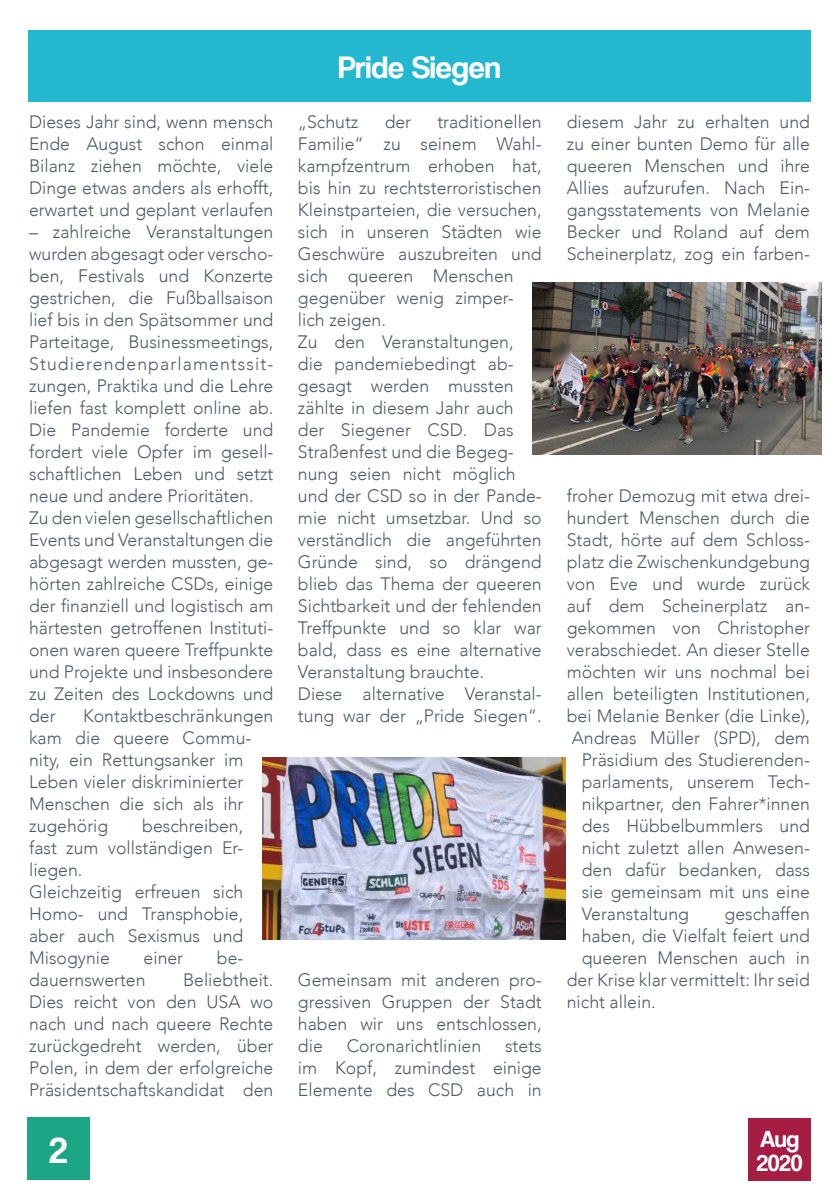
<style>
.page{position:relative;width:840px;height:1191px;background:#fff}
.page>*{position:absolute;margin:0;border:0;box-sizing:border-box;transform-origin:0 0}
.t1{font:38px "Coolvetica Rg";color:#fff}
.t2{font:32px "Coolvetica Rg";color:#fff}
.t3{font:24px "Coolvetica Rg";color:#fff}
.Absatzformat_2{font:300 18px/22px "Avenir";color:#505b62;text-align:justify}
</style>
<div class="page">
<div style="left:748px;top:1118px;width:62px;height:62px;background:#a61d44"></div>
<div style="left:29px;top:30px;width:781px;height:72px;background:#23b8cf"></div>
<div style="left:27px;top:1117px;width:62px;height:62px;background:#1ca686"></div>
<img style="left:262px;top:757px;width:303px;height:182px">
<img style="left:532px;top:282px;width:289px;height:172px">
<p class="Absatzformat_2" style="left:29px;top:111px;width:246px">Dieses Jahr sind, wenn mensch Ende August schon einmal Bilanz ziehen möchte, viele Dinge etwas anders als erhofft, erwartet und geplant verlaufen</p>
<p class="Absatzformat_2" style="left:29px;top:221px;width:246px">– zahlreiche Veranstaltungen wurden abgesagt oder verscho&shy;ben, Festivals und Konzerte gestrichen, die Fußballsaison lief bis in den Spätsommer und Parteitage, Businessmeetings, Studierendenparlamentssit&shy;zungen, Praktika und die Lehre liefen fast komplett online ab.<br>Die Pandemie forderte und fordert viele Opfer im gesell&shy;schaftlichen Leben und setzt neue und andere Prioritäten.</p>
<p class="Absatzformat_2" style="left:29px;top:507px;width:246px">Zu den vielen gesellschaftlichen Events und Veranstaltungen die abgesagt werden mussten, ge&shy;hörten zahlreiche CSDs, einige der finanziell und logistisch am härtesten getroffenen Instituti&shy;onen waren queere Treffpunkte und Projekte und insbesondere zu Zeiten des Lockdowns und der</p>
<p class="Absatzformat_2" style="left:29px;top:705px;width:245px;text-align:left;text-indent:54px">Kontaktbeschränkungen kam die queere Commu&shy;nity, ein Rettungsanker im<br>Leben vieler diskriminierter<br>Menschen die sich als ihr zugehörig</p>
<p class="Absatzformat_2" style="left:29px;top:815px;width:216px;text-indent:113px">beschreiben, fast zum vollständigen Er&shy;liegen.</p>
<p class="Absatzformat_2" style="left:29px;top:881px;width:216px">Gleichzeitig erfreuen sich Homo- und Transphobie, aber auch Sexismus und Misogynie</p>
<p class="Absatzformat_2" style="left:143px;top:947px;width:41px">einer</p>
<p class="Absatzformat_2" style="left:217px;top:947px;width:28px">be-</p>
<p class="Absatzformat_2" style="left:29px;top:969px;width:246px;text-indent:154px">Beliebtheit.<br>Dies reicht von den USA wo nach und nach queere Rechte zurückgedreht werden, über Polen, in dem der erfolgreiche Präsidentschaftskandidat den</p>
<p class="Absatzformat_2" style="left:29px;top:969px;width:118px">dauernswerten</p>
<p class="t1" style="left:49px;top:1128px;width:19px">2</p>
<p class="t2" style="left:338px;top:48px;width:163px">Pride Siegen</p>
<p class="Absatzformat_2" style="left:298px;top:111px;width:245px;text-align:left;text-indent:139px">traditionellen<br>Familie“ zu seinem Wahl&shy;kampfzentrum erhoben hat, bis hin zu rechtsterroristischen<br>Kleinstparteien, die versuchen, sich in unseren Städten wie<br>Geschwüre auszubreiten und sich queeren Menschen gegenüber wenig zimper&shy;lich zeigen.</p>
<p class="Absatzformat_2" style="left:298px;top:331px;width:245px;text-align:left">Zu den Veranstaltungen, die pandemiebedingt ab&shy;gesagt werden mussten zählte in diesem Jahr auch der Siegener CSD. Das<br>Straßenfest und die Begeg&shy;nung seien nicht möglich und der CSD so in der Pande&shy;mie nicht umsetzbar. Und so verständlich die angeführten<br>Gründe sind, so drängend blieb das Thema der queeren<br>Sichtbarkeit und der fehlenden<br>Treffpunkte und so klar war bald, dass es eine alternative<br>Veranstaltung brauchte.</p>
<p class="Absatzformat_2" style="left:298px;top:683px;width:245px">Diese alternative Veranstal&shy;tung war der „Pride Siegen“.</p>
<p class="Absatzformat_2" style="left:298px;top:111px;width:62px">„Schutz</p>
<p class="Absatzformat_2" style="left:384px;top:111px;width:28px">der</p>
<p class="Absatzformat_2" style="left:298px;top:969px;width:245px">Gemeinsam mit anderen pro&shy;gressiven Gruppen der Stadt haben wir uns entschlossen, die</p>
<p class="Absatzformat_2" style="left:346px;top:1035px;width:136px">Coronarichtlinien</p>
<p class="Absatzformat_2" style="left:298px;top:1035px;width:245px;text-indent:207px">stets im Kopf, zumindest einige Elemente des CSD auch in</p>
<p class="Absatzformat_2" style="left:566px;top:111px;width:244px">diesem Jahr zu erhalten und zu einer bunten Demo für alle queeren Menschen und ihre Allies aufzurufen. Nach Ein&shy;gangsstatements von Melanie Becker und Roland auf dem Scheinerplatz, zog ein farben-</p>
<p class="Absatzformat_2" style="left:566px;top:485px;width:244px">froher Demozug mit etwa drei-</p>
<p class="Absatzformat_2" style="left:566px;top:507px;width:244px">hundert Menschen durch die</p>
<p class="Absatzformat_2" style="left:566px;top:529px;width:244px">Stadt, hörte auf dem Schloss-</p>
<p class="Absatzformat_2" style="left:566px;top:551px;width:244px">platz die Zwischenkundgebung</p>
<p class="Absatzformat_2" style="left:566px;top:573px;width:244px">von Eve und wurde zurück</p>
<p class="Absatzformat_2" style="left:566px;top:595px;width:244px">auf dem Scheinerplatz an-</p>
<p class="Absatzformat_2" style="left:566px;top:617px;width:244px">gekommen von Christopher</p>
<p class="Absatzformat_2" style="left:566px;top:639px;width:244px">verabschiedet. An dieser Stelle</p>
<p class="Absatzformat_2" style="left:566px;top:661px;width:244px">möchten wir uns nochmal bei</p>
<p class="Absatzformat_2" style="left:566px;top:683px;width:244px">allen beteiligten Institutionen,</p>
<p class="Absatzformat_2" style="left:566px;top:705px;width:244px">bei Melanie Benker (die Linke),</p>
<p class="Absatzformat_2" style="left:571px;top:727px;width:240px">Andreas Müller (SPD), dem</p>
<p class="Absatzformat_2" style="left:581px;top:749px;width:230px">Präsidium des Studierenden-</p>
<p class="Absatzformat_2" style="left:581px;top:771px;width:230px">parlaments, unserem Tech-</p>
<p class="Absatzformat_2" style="left:581px;top:793px;width:230px">nikpartner, den Fahrer*innen</p>
<p class="Absatzformat_2" style="left:581px;top:815px;width:229px">des Hübbelbummlers und</p>
<p class="Absatzformat_2" style="left:581px;top:837px;width:230px">nicht zuletzt allen Anwesen-</p>
<p class="Absatzformat_2" style="left:581px;top:859px;width:229px">den dafür bedanken, dass</p>
<p class="Absatzformat_2" style="left:581px;top:881px;width:229px">sie gemeinsam mit uns eine</p>
<p class="Absatzformat_2" style="left:581px;top:903px;width:109px">Veranstaltung</p>
<p class="Absatzformat_2" style="left:724px;top:903px;width:87px">geschaffen</p>
<p class="Absatzformat_2" style="left:581px;top:925px;width:229px">haben, die Vielfalt feiert und</p>
<p class="Absatzformat_2" style="left:581px;top:947px;width:229px">queeren Menschen auch in</p>
<p class="Absatzformat_2" style="left:566px;top:969px;width:244px">der Krise klar vermittelt: Ihr seid</p>
<p class="Absatzformat_2" style="left:566px;top:991px;width:90px">nicht allein.</p>
<p class="t3" style="left:759px;top:1124px;width:41px">Aug</p>
<p class="t3" style="left:756px;top:1148px;width:47px">2020</p>
</div>
